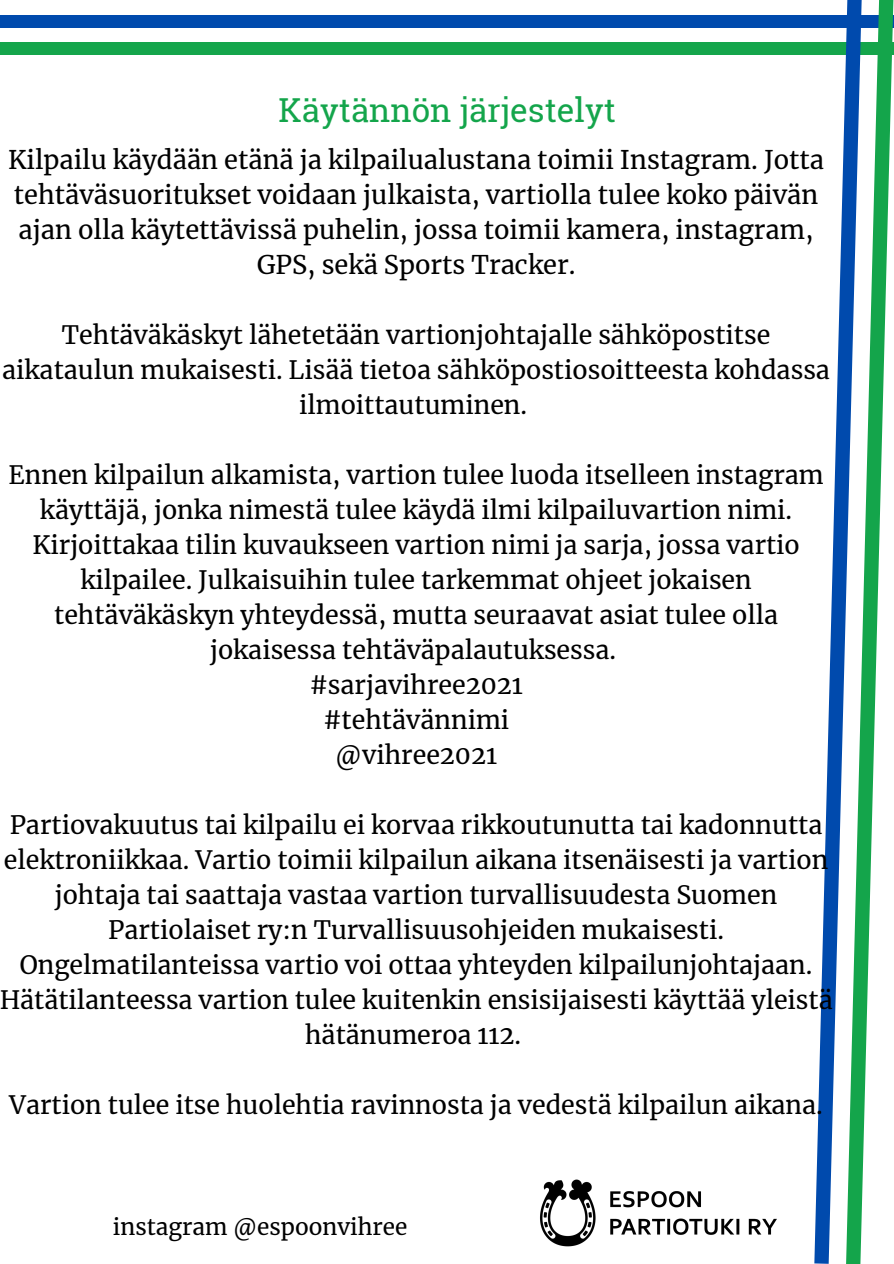
<style>
.page{position:relative;width:894px;height:1264px;background:#fff}
.page>*{position:absolute;margin:0;border:0;box-sizing:border-box;transform-origin:0 0}
.t1{font:33px "Roboto Slab";color:#14a54b}
.t2{font:25.5px/35px "Merriweather";color:#000;text-align:center}
.t3{font:25.05px/35px "Merriweather";color:#000;text-align:center}
.t4{font:22.5px "Merriweather";color:#000}
</style>
<div class="page">
<div style="left:0;top:43px;width:893px;height:12px;background:#14a54b"></div>
<div style="left:0;top:15px;width:893px;height:13px;background:#004aad"></div>
<svg style="left:814px;top:42px;width:31px;height:1221px"></svg>
<svg style="left:845px;top:0;width:48px;height:1263px"></svg>
<img style="left:540px;top:1179px;width:237px;height:68px">
<p class="t1" style="left:278px;top:88px;width:339px">Käytännön järjestelyt</p>
<p class="t2" style="left:8px;top:143px;width:817px">Kilpailu käydään etänä ja kilpailualustana toimii Instagram. Jotta tehtäväsuoritukset voidaan julkaista, vartiolla tulee koko päivän ajan olla käytettävissä puhelin, jossa toimii kamera, instagram, GPS, sekä Sports Tracker.</p>
<p class="t3" style="left:2px;top:318px;width:829px">Tehtäväkäskyt lähetetään vartionjohtajalle sähköpostitse aikataulun mukaisesti. Lisää tietoa sähköpostiosoitteesta kohdassa ilmoittautuminen.</p>
<p class="t3" style="left:8px;top:457px;width:816px">Ennen kilpailun alkamista, vartion tulee luoda itselleen instagram käyttäjä, jonka nimestä tulee käydä ilmi kilpailuvartion nimi.<br>Kirjoittakaa tilin kuvaukseen vartion nimi ja sarja, jossa vartio kilpailee. Julkaisuihin tulee tarkemmat ohjeet jokaisen tehtäväkäskyn yhteydessä, mutta seuraavat asiat tulee olla jokaisessa tehtäväpalautuksessa.</p>
<p class="t3" style="left:309px;top:667px;width:215px">#sarjavihree2021</p>
<p class="t3" style="left:323px;top:702px;width:188px">#tehtävännimi</p>
<p class="t3" style="left:335px;top:737px;width:163px">@vihree2021</p>
<p class="t3" style="left:-1px;top:807px;width:834px">Partiovakuutus tai kilpailu ei korvaa rikkoutunutta tai kadonnutta elektroniikkaa. Vartio toimii kilpailun aikana itsenäisesti ja vartion johtaja tai saattaja vastaa vartion turvallisuudesta Suomen Partiolaiset ry:n Turvallisuusohjeiden mukaisesti.<br>Ongelmatilanteissa vartio voi ottaa yhteyden kilpailunjohtajaan.<br>Hätätilanteessa vartion tulee kuitenkin ensisijaisesti käyttää yleistä hätänumeroa 112.</p>
<p class="t3" style="left:9px;top:1087px;width:814px">Vartion tulee itse huolehtia ravinnosta ja vedestä kilpailun aikana.</p>
<p class="t4" style="left:113px;top:1212px;width:296px">instagram @espoonvihree</p>
</div>
